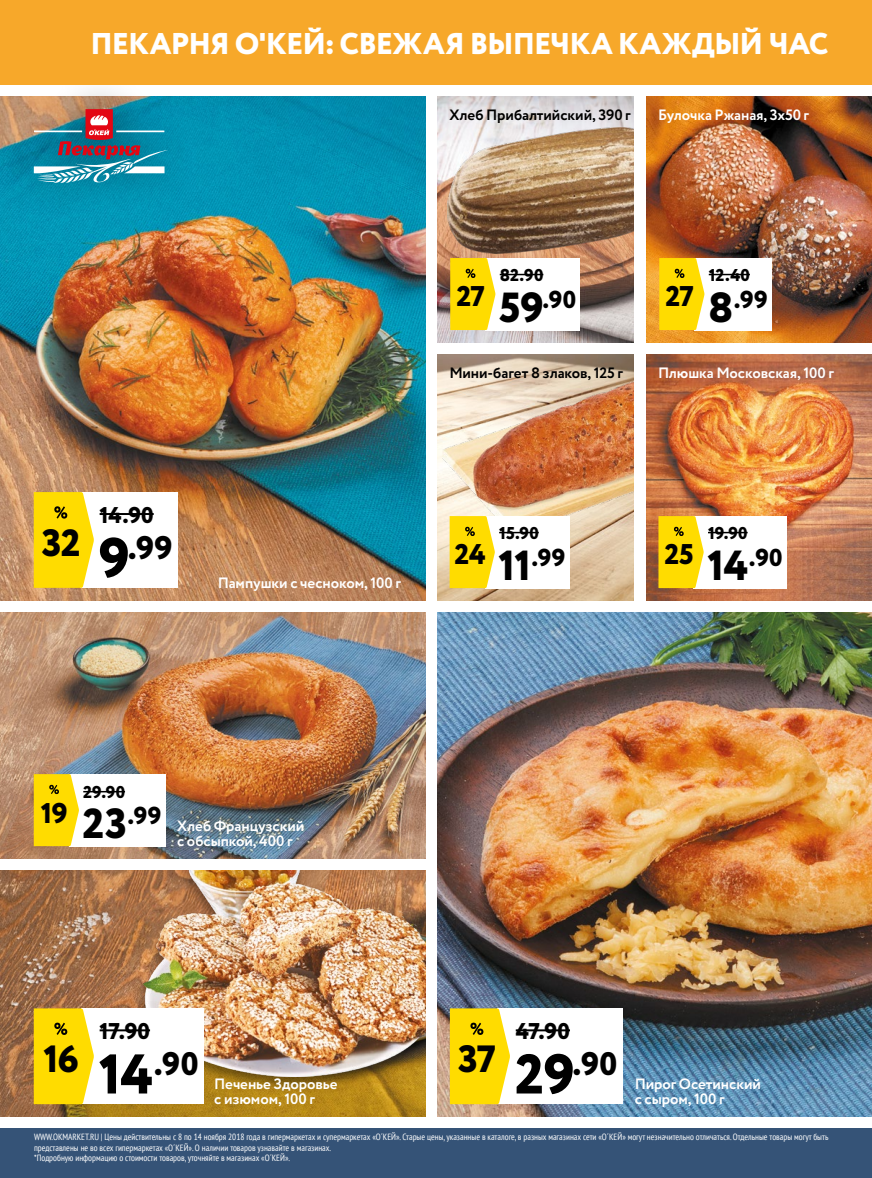
<style>
.page{position:relative;width:872px;height:1178px;background:#fff}
.page>*{position:absolute;margin:0;border:0;box-sizing:border-box;transform-origin:0 0}
.t1{font:800 55.8px "Circe";color:#000}
.t2{font:800 37.95px "Circe";color:#000}
.t3{font:800 32.55px "Circe";color:#000}
.t4{font:800 30px "Circe";letter-spacing:-.025em;color:#fff}
.t5{font:800 28.5px "Circe";letter-spacing:-.02em;color:#000}
.t6{font:800 24.45px "Circe";letter-spacing:.01em;color:#000}
.t7{font:800 22.8px "Circe";letter-spacing:.005em;color:#000}
.t8{font:800 17.1px "Circe";letter-spacing:.01em;color:#000}
.t9{font:700 15px/15px "Circe";letter-spacing:-.005em;color:#fff}
.t10{font:700 15px "Circe";letter-spacing:-.005em;color:#000}
.t11{font:condensed 9px/10.5px "PT Sans";color:#fff}
.s1{font-size:42px}
.s2{font-size:55.8px}
</style>
<div class="page">
<img style="left:437px;top:96px;width:196px;height:246px">
<img style="left:646px;top:96px;width:226px;height:246px">
<img style="left:0;top:612px;width:425px;height:246px">
<img style="left:437px;top:354px;width:196px;height:246px">
<img style="left:646px;top:354px;width:226px;height:246px">
<img style="left:442px;top:356px;width:191px;height:176px">
<img style="left:448px;top:127px;width:185px;height:126px">
<img style="left:0;top:96px;width:425px;height:504px">
<div style="left:81px;top:492px;width:97px;height:96px;background:#fff"></div>
<hr style="left:100px;top:513px;width:54px;height:2px;background:#000">
<svg style="left:34px;top:492px;width:60px;height:96px;background:#fbdc18"></svg>
<div style="left:485px;top:516px;width:84px;height:72px;background:#fff"></div>
<hr style="left:499px;top:532px;width:40px;height:1px;background:#000">
<svg style="left:449px;top:516px;width:46px;height:72px;background:#fbdc1a"></svg>
<div style="left:694px;top:516px;width:93px;height:72px;background:#fff"></div>
<hr style="left:708px;top:532px;width:39px;height:1px;background:#000">
<svg style="left:658px;top:516px;width:45px;height:72px;background:#fada14"></svg>
<div style="left:485px;top:258px;width:95px;height:72px;background:#fff"></div>
<hr style="left:500px;top:274px;width:43px;height:1px;background:#000">
<svg style="left:450px;top:258px;width:45px;height:72px;background:#fbdb15"></svg>
<div style="left:694px;top:258px;width:78px;height:72px;background:#fff"></div>
<hr style="left:708px;top:274px;width:42px;height:1px;background:#000">
<svg style="left:659px;top:258px;width:45px;height:72px;background:#fbdb15"></svg>
<div style="left:69px;top:774px;width:96px;height:72px;background:#fff"></div>
<hr style="left:83px;top:791px;width:42px;height:1px;background:#000">
<svg style="left:34px;top:774px;width:45px;height:72px;background:#fbdc17"></svg>
<img style="left:0;top:870px;width:425px;height:246px">
<img style="left:437px;top:612px;width:435px;height:504px">
<div style="left:497px;top:1008px;width:125px;height:96px;background:#fff"></div>
<hr style="left:516px;top:1029px;width:54px;height:2px;background:#000">
<svg style="left:450px;top:1008px;width:60px;height:96px;background:#fbdb17"></svg>
<div style="left:136px;top:870px;width:289px;height:222px;background:#000;opacity:.35"></div>
<img style="left:143px;top:870px;width:282px;height:206px">
<div style="left:81px;top:1008px;width:122px;height:96px;background:#fff"></div>
<hr style="left:100px;top:1029px;width:50px;height:2px;background:#000">
<svg style="left:34px;top:1008px;width:60px;height:96px;background:#fbdb18"></svg>
<div style="left:0;top:1128px;width:872px;height:50px;background:#355377"></div>
<div style="left:0;top:72px;width:199px;height:147px;background:#000;opacity:.5"></div>
<svg style="left:34px;top:109px;width:134px;height:77px;background:#4d8496"></svg>
<div style="left:0;top:0;width:872px;height:84px;background:#f7a82a"></div>
<h3 class="t4" style="left:90px;top:23px;width:739px">ПЕКАРНЯ О'КЕЙ: СВЕЖАЯ ВЫПЕЧКА КАЖДЫЙ ЧАС</h3>
<h3 class="t10" style="left:449px;top:105px;width:183px">Хлеб Прибалтийский, 390 г</h3>
<h3 class="t9" style="left:658px;top:108px;width:153px">Булочка Ржаная, 3x50 г</h3>
<h3 class="t8" style="left:500px;top:264px;width:45px">82.90</h3>
<h3 class="t8" style="left:708px;top:264px;width:43px">12.40</h3>
<h3 class="t5" style="left:456px;top:277px;width:30px">27</h3>
<h3 class="t6" style="left:499px;top:283px;width:78px"><span class="s1">59</span>.90</h3>
<h3 class="t5" style="left:665px;top:277px;width:30px">27</h3>
<h3 class="t6" style="left:708px;top:283px;width:61px"><span class="s1">8</span>.99</h3>
<h3 class="t10" style="left:449px;top:362px;width:175px">Мини-багет 8 злаков, 125 г</h3>
<h3 class="t9" style="left:658px;top:366px;width:177px">Плюшка Московская, 100 г</h3>
<h2 class="t2" style="left:42px;top:517px;width:40px">32</h2>
<h3 class="t7" style="left:100px;top:500px;width:56px">14.90</h3>
<h3 class="t3" style="left:99px;top:525px;width:75px"><span class="s2">9</span>.99</h3>
<h3 class="t9" style="left:218px;top:576px;width:185px">Пампушки с чесноком, 100 г</h3>
<h3 class="t5" style="left:454px;top:535px;width:33px">24</h3>
<h3 class="t8" style="left:499px;top:522px;width:41px">15.90</h3>
<h3 class="t6" style="left:498px;top:541px;width:68px"><span class="s1">11</span>.99</h3>
<h3 class="t5" style="left:664px;top:535px;width:31px">25</h3>
<h3 class="t8" style="left:708px;top:522px;width:41px">19.90</h3>
<h3 class="t6" style="left:707px;top:541px;width:77px"><span class="s1">14</span>.90</h3>
<h3 class="t5" style="left:41px;top:794px;width:28px">19</h3>
<h3 class="t8" style="left:83px;top:781px;width:43px">29.90</h3>
<h3 class="t6" style="left:83px;top:799px;width:80px"><span class="s1">23</span>.99</h3>
<h3 class="t9" style="left:177px;top:819px;width:129px">Хлеб Французский с обсыпкой, 400 г</h3>
<h3 class="t7" style="left:100px;top:1016px;width:52px">17.90</h3>
<h3 class="t7" style="left:516px;top:1016px;width:56px">47.90</h3>
<h2 class="t2" style="left:43px;top:1033px;width:37px">16</h2>
<h2 class="t2" style="left:458px;top:1033px;width:40px">37</h2>
<h3 class="t3" style="left:154px;top:1042px;width:46px">.90</h3>
<h3 class="t3" style="left:515px;top:1042px;width:104px"><span class="s2">29</span>.90</h3>
<h1 class="t1" style="left:99px;top:1036px;width:56px">14</h1>
<h3 class="t9" style="left:214px;top:1077px;width:125px">Печенье Здоровье с изюмом, 100 г</h3>
<p class="t11" style="left:34px;top:1131px;width:796px">WWW.OKMARKET.RU | Цены действительны с 8 по 14 ноября 2018 года в гипермаркетах и супермаркетах «О´КЕЙ». Старые цены, указанные в каталоге, в разных магазинах сети «О´КЕЙ» могут незначительно отличаться. Отдельные товары могут быть представлены не во всех гипермаркетах «О´КЕЙ». О наличии товаров узнавайте в магазинах.<br>*Подробную информацию о стоимости товаров, уточняйте в магазинах «О´КЕЙ».</p>
<h3 class="t9" style="left:634px;top:1077px;width:128px">Пирог Осетинский</h3>
<h3 class="t9" style="left:634px;top:1092px;width:92px">с сыром, 100 г</h3>
</div>
